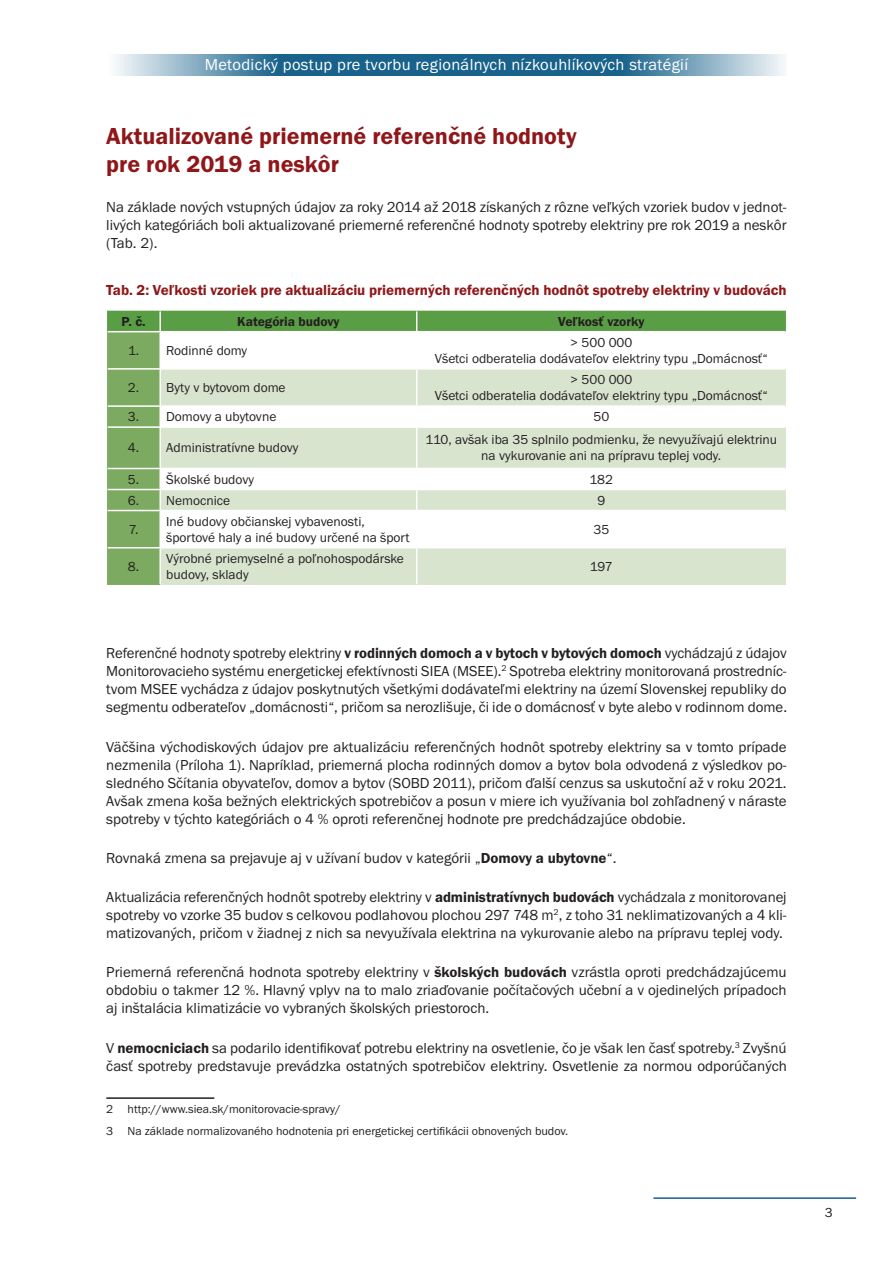
<style>
.page{position:relative;width:893px;height:1263px;background:#fff}
.page>*{position:absolute;margin:0;border:0;box-sizing:border-box;transform-origin:0 0}
.nadpis2{font:24px/28.8px "Franklin Got Itc TOT Dem";color:#8f171a}
.t1{font:16.5px "Franklin Got Itc TOT Boo";letter-spacing:.02em;color:#fff}
.text{font:15px/18px "Franklin Got Itc TOT Boo";color:#231f20;text-align:justify}
.List_Paragraph_Odsek{font:15px/18px "Franklin Got Itc TOT Boo";color:#231f20;text-align:justify}
.tabulka_graf{font:15px "Franklin Got Itc TOT Dem";color:#8f171a}
.obsah_tabulky{font:13.5px/16.2px "Franklin Got Itc TOT Boo";color:#231f20}
.obsah_tabulky-2{font:13.5px "Franklin Got Itc TOT Dem";color:#231f20}
.poznamka_pod_ciarou{font:12px "Franklin Got Itc TOT Boo";color:#231f20}
.s1{font-family:"Franklin Got Itc TOT Dem"}
</style>
<div class="page">
<svg style="left:115px;top:54px;width:670px;height:21px;background:#4e86a6"></svg>
<hr style="left:653px;top:1197px;width:203px;height:2px;background:#18628b">
<svg style="left:107px;top:311px;width:679px;height:274px"></svg>
<hr style="left:108px;top:510px;width:52px;height:1px;background:#fff">
<hr style="left:160px;top:510px;width:257px;height:1px;background:#fff">
<hr style="left:159px;top:511px;width:2px;height:36px;background:#fff">
<hr style="left:417px;top:510px;width:368px;height:1px;background:#fff">
<hr style="left:416px;top:511px;width:1px;height:36px;background:#fff">
<hr style="left:108px;top:547px;width:52px;height:1px;background:#fff">
<hr style="left:160px;top:547px;width:257px;height:1px;background:#fff">
<hr style="left:159px;top:548px;width:2px;height:36px;background:#fff">
<hr style="left:417px;top:547px;width:368px;height:1px;background:#fff">
<hr style="left:416px;top:548px;width:1px;height:36px;background:#fff">
<hr style="left:106px;top:1097px;width:108px;height:2px;background:#231f20">
<p class="t1" style="left:205px;top:56px;width:485px">Metodický postup pre tvorbu regionálnych nízkouhlíkových stratégií</p>
<p class="nadpis2" style="left:106px;top:121px;width:472px">Aktualizované priemerné referenčné hodnoty pre rok 2019 a neskôr</p>
<p class="text" style="left:106px;top:198px;width:682px">Na základe nových vstupných údajov za roky 2014 až 2018 získaných z rôzne veľkých vzoriek budov v jednot&shy;livých kategóriách boli aktualizované priemerné referenčné hodnoty spotreby elektriny pre rok 2019 a neskôr (Tab. 2).</p>
<p class="tabulka_graf" style="left:106px;top:282px;width:682px">Tab. 2: Veľkosti vzoriek pre aktualizáciu priemerných referenčných hodnôt spotreby elektriny v budovách</p>
<p class="obsah_tabulky-2" style="left:121px;top:314px;width:26px">P. č.</p>
<p class="obsah_tabulky-2" style="left:237px;top:314px;width:104px">Kategória budovy</p>
<p class="obsah_tabulky-2" style="left:558px;top:314px;width:88px">Veľkosť vzorky</p>
<p class="obsah_tabulky" style="left:128px;top:342px;width:13px">1.</p>
<p class="obsah_tabulky" style="left:166px;top:342px;width:82px">Rodinné domy</p>
<p class="obsah_tabulky" style="left:570px;top:334px;width:64px">&gt; 500 000</p>
<p class="obsah_tabulky" style="left:435px;top:350px;width:334px">Všetci odberatelia dodávateľov elektriny typu „Domácnosť“</p>
<p class="obsah_tabulky" style="left:128px;top:380px;width:13px">2.</p>
<p class="obsah_tabulky" style="left:166px;top:380px;width:121px">Byty v bytovom dome</p>
<p class="obsah_tabulky" style="left:570px;top:371px;width:64px">&gt; 500 000</p>
<p class="obsah_tabulky" style="left:435px;top:388px;width:334px">Všetci odberatelia dodávateľov elektriny typu „Domácnosť“</p>
<p class="obsah_tabulky" style="left:128px;top:409px;width:13px">3.</p>
<p class="obsah_tabulky" style="left:166px;top:409px;width:112px">Domovy a ubytovne</p>
<p class="obsah_tabulky" style="left:593px;top:409px;width:17px">50</p>
<p class="obsah_tabulky" style="left:128px;top:440px;width:13px">4.</p>
<p class="obsah_tabulky" style="left:166px;top:440px;width:134px">Administratívne budovy</p>
<p class="obsah_tabulky" style="left:425px;top:432px;width:353px;text-align:center">110, avšak iba 35 splnilo podmienku, že nevyužívajú elektrinu na vykurovanie ani na prípravu teplej vody.</p>
<p class="obsah_tabulky" style="left:128px;top:471px;width:13px">5.</p>
<p class="obsah_tabulky" style="left:166px;top:471px;width:89px">Školské budovy</p>
<p class="obsah_tabulky" style="left:589px;top:471px;width:25px">182</p>
<p class="obsah_tabulky" style="left:128px;top:492px;width:13px">6.</p>
<p class="obsah_tabulky" style="left:166px;top:492px;width:65px">Nemocnice</p>
<p class="obsah_tabulky" style="left:597px;top:492px;width:9px">9</p>
<p class="obsah_tabulky" style="left:129px;top:521px;width:11px">7.</p>
<p class="obsah_tabulky" style="left:166px;top:513px;width:245px">Iné budovy občianskej vybavenosti, športové haly a iné budovy určené na šport</p>
<p class="obsah_tabulky" style="left:593px;top:521px;width:17px">35</p>
<p class="obsah_tabulky" style="left:128px;top:558px;width:13px">8.</p>
<p class="obsah_tabulky" style="left:166px;top:550px;width:239px">Výrobné priemyselné a poľnohospodárske budovy, sklady</p>
<p class="obsah_tabulky" style="left:590px;top:558px;width:24px">197</p>
<p class="text" style="left:106px;top:644px;width:682px">Referenčné hodnoty spotreby elektriny <span class="s1">v rodinných domoch a v bytoch v bytových domoch</span> vychádzajú z údajov Monitorovacieho systému energetickej efektívnosti SIEA (MSEE).<sup>2</sup> Spotreba elektriny monitorovaná prostredníc&shy;tvom MSEE vychádza z údajov poskytnutých všetkými dodávateľmi elektriny na území Slovenskej republiky do segmentu odberateľov „domácnosti“, pričom sa nerozlišuje, či ide o domácnosť v byte alebo v rodinnom dome.</p>
<p class="text" style="left:106px;top:738px;width:682px">Väčšina východiskových údajov pre aktualizáciu referenčných hodnôt spotreby elektriny sa v tomto prípade nezmenila (Príloha 1). Napríklad, priemerná plocha rodinných domov a bytov bola odvodená z výsledkov po&shy;sledného Sčítania obyvateľov, domov a bytov (SOBD 2011), pričom ďalší cenzus sa uskutoční až v roku 2021.<br>Avšak zmena koša bežných elektrických spotrebičov a posun v miere ich využívania bol zohľadnený v náraste spotreby v týchto kategóriách o 4 % oproti referenčnej hodnote pre predchádzajúce obdobie.</p>
<p class="List_Paragraph_Odsek" style="left:106px;top:849px;width:512px">Rovnaká zmena sa prejavuje aj v užívaní budov v kategórii „<span class="s1">Domovy a ubytovne</span>“.</p>
<p class="text" style="left:106px;top:888px;width:682px">Aktualizácia referenčných hodnôt spotreby elektriny v <span class="s1">administratívnych budovách</span> vychádzala z monitorovanej spotreby vo vzorke 35 budov s celkovou podlahovou plochou 297 748 m<sup>2</sup>, z toho 31 neklimatizovaných a 4 kli&shy;matizovaných, pričom v žiadnej z nich sa nevyužívala elektrina na vykurovanie alebo na prípravu teplej vody.</p>
<p class="List_Paragraph_Odsek" style="left:106px;top:963px;width:682px">Priemerná referenčná hodnota spotreby elektriny v <span class="s1">školských budovách</span> vzrástla oproti predchádzajúcemu obdobiu o takmer 12 %. Hlavný vplyv na to malo zriaďovanie počítačových učební a v ojedinelých prípadoch aj inštalácia klimatizácie vo vybraných školských priestoroch.</p>
<p class="List_Paragraph_Odsek" style="left:106px;top:1039px;width:682px">V <span class="s1">nemocniciach</span> sa podarilo identifikovať potrebu elektriny na osvetlenie, čo je však len časť spotreby.<sup>3</sup> Zvyšnú časť spotreby predstavuje prevádzka ostatných spotrebičov elektriny. Osvetlenie za normou odporúčaných</p>
<p class="poznamka_pod_ciarou" style="left:106px;top:1102px;width:236px">2 http://www.siea.sk/monitorovacie-spravy/</p>
<p class="poznamka_pod_ciarou" style="left:106px;top:1125px;width:463px">3 Na základe normalizovaného hodnotenia pri energetickej certifikácii obnovených budov.</p>
<p class="obsah_tabulky" style="left:825px;top:1204px;width:9px">3</p>
</div>
